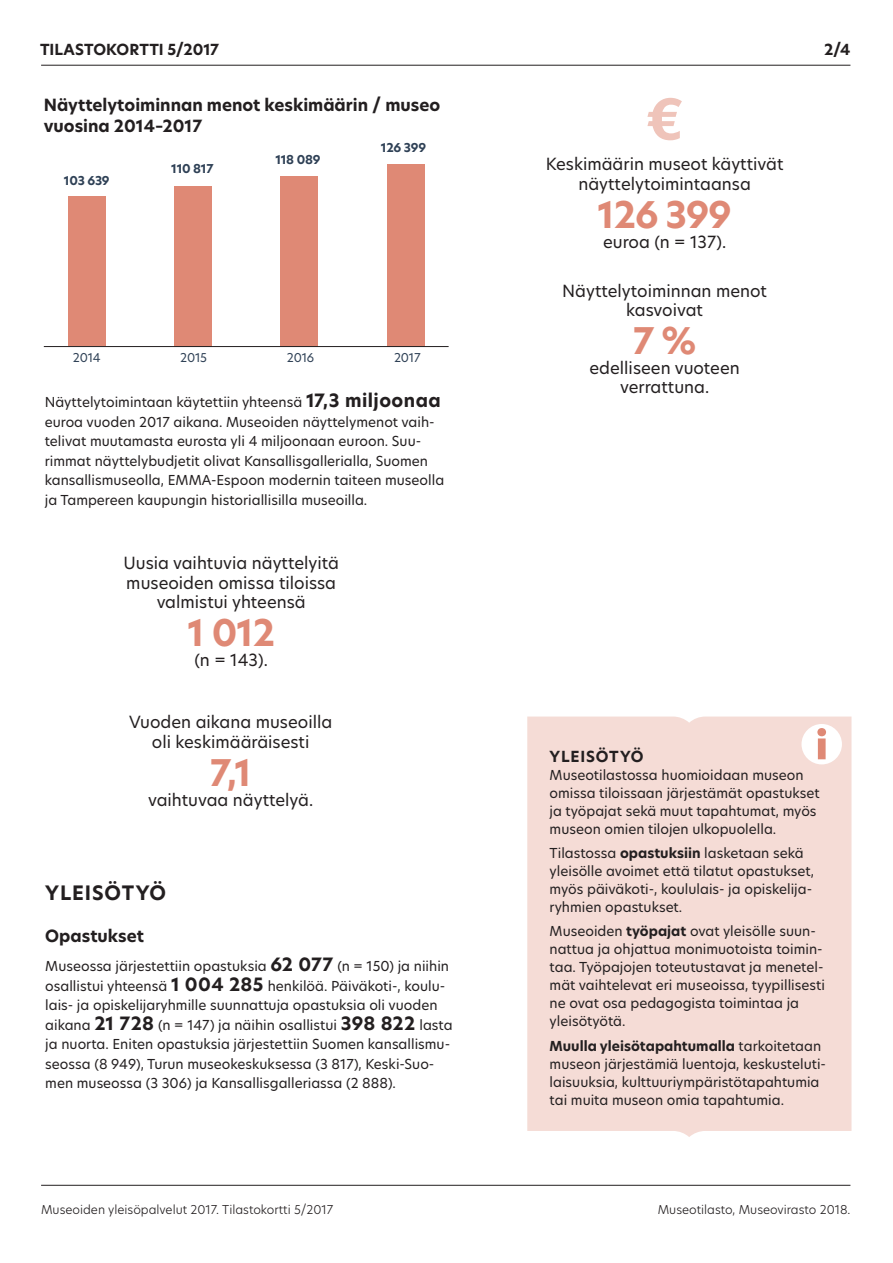
<style>
.page{position:relative;width:893px;height:1263px;background:#fff}
.page>*{position:absolute;margin:0;border:0;box-sizing:border-box;transform-origin:0 0}
.t1{font:700 36px "Hero New";letter-spacing:-.025em;color:#df8975}
.t2{font:700 19.5px "Hero New";letter-spacing:.045em;color:#231f20}
.t3{font:16.5px/19.5px "Hero New";color:#231f20;text-align:center}
.t4{font:700 16.5px/21px "Hero New";color:#231f20}
.t5{font:700 15px "Hero New";letter-spacing:.01em;color:#231f20}
.t6{font:700 15px "Hero New";letter-spacing:.055em;color:#231f20}
.t7{font:13.5px/18px "Hero New";color:#231f20}
.t8{font:300 12px "Hero New";color:#231f20}
.t9{font:700 12px "Hero New";letter-spacing:-.02em;color:#2f4156}
.t10{font:12px "Hero New";letter-spacing:-.02em;color:#2f4156}
.s1{font-weight:700;font-size:18px}
.s2{font-weight:700}
</style>
<div class="page">
<div style="left:387px;top:164px;width:37px;height:182px;background:#df8975"></div>
<div style="left:281px;top:176px;width:37px;height:170px;background:#df8975"></div>
<div style="left:174px;top:186px;width:38px;height:160px;background:#df8975"></div>
<div style="left:68px;top:197px;width:37px;height:149px;background:#df8975"></div>
<hr style="left:41px;top:65px;width:809px;height:1px;background:#231f20">
<hr style="left:41px;top:1185px;width:809px;height:1px;background:#231f20">
<hr style="left:44px;top:346px;width:405px;height:1px;background:#231f20">
<svg style="left:647px;top:98px;width:35px;height:42px"></svg>
<div style="left:527px;top:716px;width:324px;height:421px;background:#f5dcd6"></div>
<div style="left:801px;top:724px;width:41px;height:40px;background:#fff;border-radius:50%"></div>
<svg style="left:817px;top:728px;width:9px;height:31px"></svg>
<p class="t5" style="left:40px;top:39px;width:181px">TILASTOKORTTI 5/2017</p>
<p class="t5" style="left:824px;top:39px;width:28px">2/4</p>
<p class="t4" style="left:44px;top:94px;width:398px">Näyttelytoiminnan menot keskimäärin / museo vuosina 2014–2017</p>
<p class="t9" style="left:64px;top:172px;width:47px">103 639</p>
<p class="t9" style="left:171px;top:161px;width:44px">110 817</p>
<p class="t9" style="left:275px;top:151px;width:47px">118 089</p>
<p class="t9" style="left:381px;top:140px;width:47px">126 399</p>
<p class="t10" style="left:73px;top:349px;width:29px">2014</p>
<p class="t10" style="left:180px;top:349px;width:28px">2015</p>
<p class="t10" style="left:287px;top:349px;width:29px">2016</p>
<p class="t10" style="left:394px;top:349px;width:28px">2017</p>
<p class="t7" style="left:45px;top:392px;width:401px;line-height:19.5px">Näyttelytoimintaan käytettiin yhteensä <span class="s1">17,3 miljoonaa </span>euroa vuoden 2017 aikana. Museoiden näyttelymenot vaih&shy;telivat muutamasta eurosta yli 4 miljoonaan euroon. Suu&shy;rimmat näyttelybudjetit olivat Kansallisgallerialla, Suomen kansallismuseolla, EMMA-Espoon modernin taiteen museolla ja Tampereen kaupungin historiallisilla museoilla.</p>
<p class="t3" style="left:123px;top:553px;width:217px">Uusia vaihtuvia näyttelyitä museoiden omissa tiloissa valmistui yhteensä</p>
<h1 class="t1" style="left:188px;top:609px;width:89px">1 012</h1>
<p class="t3" style="left:195px;top:650px;width:75px">(n = 143).</p>
<p class="t3" style="left:129px;top:712px;width:205px">Vuoden aikana museoilla oli keskimääräisesti</p>
<h1 class="t1" style="left:210px;top:748px;width:43px">7,1</h1>
<p class="t3" style="left:148px;top:789px;width:167px">vaihtuvaa näyttelyä.</p>
<h2 class="t2" style="left:45px;top:879px;width:122px">YLEISÖTYÖ</h2>
<p class="t4" style="left:45px;top:925px;width:100px">Opastukset</p>
<p class="t7" style="left:45px;top:956px;width:409px;line-height:19.5px">Museossa järjestettiin opastuksia <span class="s1">62 077</span> (n = 150) ja niihin osallistui yhteensä <span class="s1">1 004 285</span> henkilöä. Päiväkoti-, koulu&shy;lais- ja opiskelijaryhmille suunnattuja opastuksia oli vuoden aikana <span class="s1">21 728</span> (n = 147) ja näihin osallistui <span class="s1">398 822</span> lasta ja nuorta. Eniten opastuksia järjestettiin Suomen kansallismu&shy;seossa (8 949), Turun museokeskuksessa (3 817), Keski-Suo&shy;men museossa (3 306) ja Kansallisgalleriassa (2 888).</p>
<p class="t3" style="left:546px;top:154px;width:239px">Keskimäärin museot käyttivät näyttelytoimintaansa</p>
<h1 class="t1" style="left:597px;top:190px;width:136px">126 399</h1>
<p class="t3" style="left:603px;top:232px;width:125px">euroa (n = 137).</p>
<p class="t3" style="left:562px;top:280px;width:206px">Näyttelytoiminnan menot kasvoivat</p>
<h1 class="t1" style="left:633px;top:317px;width:65px">7 %</h1>
<p class="t3" style="left:589px;top:358px;width:152px">edelliseen vuoteen verrattuna.</p>
<p class="t6" style="left:550px;top:746px;width:96px">YLEISÖTYÖ</p>
<p class="t7" style="left:550px;top:765px;width:272px">Museotilastossa huomioidaan museon omissa tiloissaan järjestämät opastukset ja työpajat sekä muut tapahtumat, myös museon omien tilojen ulkopuolella.</p>
<p class="t7" style="left:550px;top:844px;width:266px">Tilastossa <span class="s2">opastuksiin</span> lasketaan sekä yleisölle avoimet että tilatut opastukset, myös päiväkoti-, koululais- ja opiskelija&shy;ryhmien opastukset.</p>
<p class="t7" style="left:550px;top:922px;width:277px">Museoiden <span class="s2">työpajat</span> ovat yleisölle suun&shy;nattua ja ohjattua monimuotoista toimin&shy;taa. Työpajojen toteutustavat ja menetel&shy;mät vaihtelevat eri museoissa, tyypillisesti ne ovat osa pedagogista toimintaa ja yleisötyötä.</p>
<p class="t7" style="left:550px;top:1036px;width:278px"><span class="s2">Muulla yleisötapahtumalla</span> tarkoitetaan museon järjestämiä luentoja, keskusteluti&shy;laisuuksia, kulttuuriympäristötapahtumia tai muita museon omia tapahtumia.</p>
<p class="t8" style="left:41px;top:1202px;width:294px">Museoiden yleisöpalvelut 2017. Tilastokortti 5/2017</p>
<p class="t8" style="left:658px;top:1202px;width:194px">Museotilasto, Museovirasto 2018.</p>
</div>
